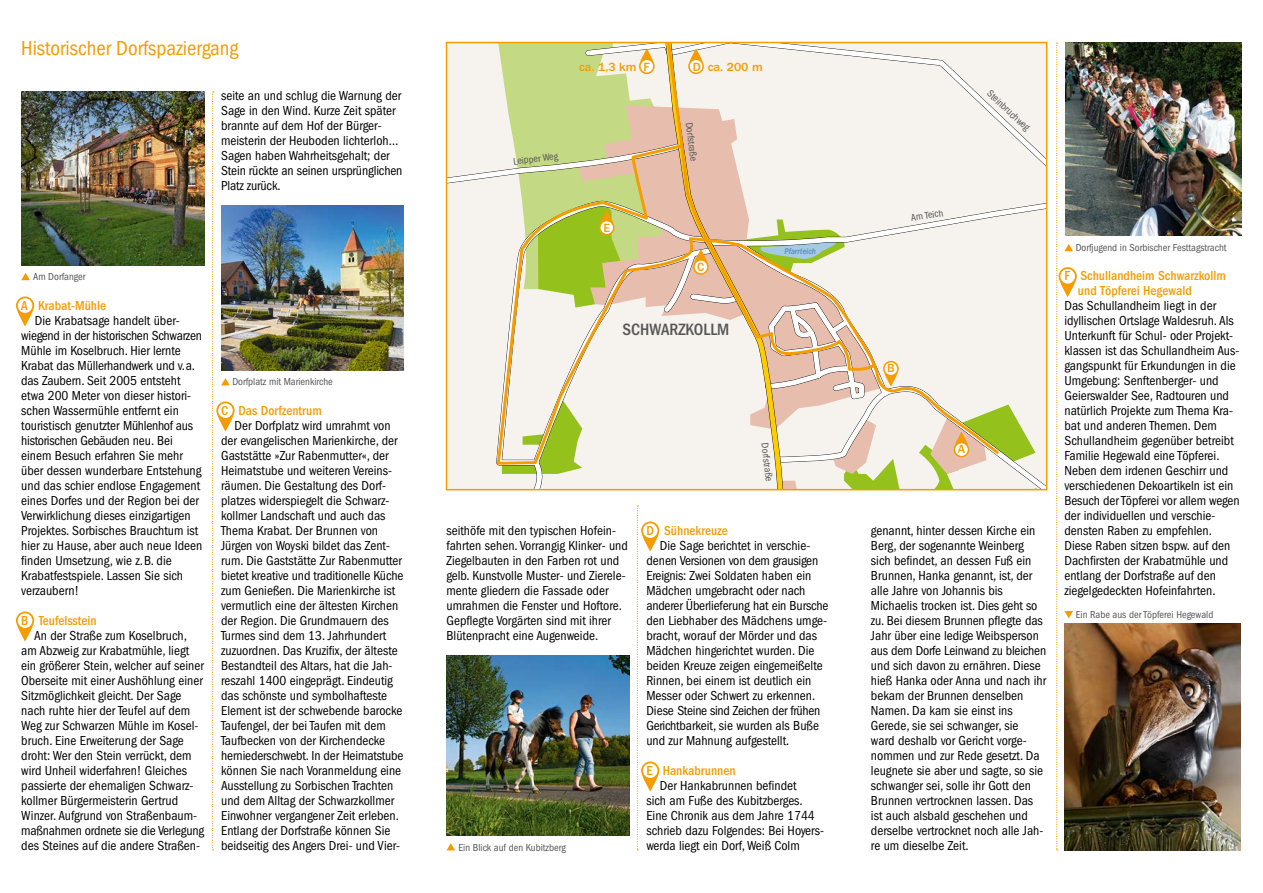
<style>
.page{position:relative;width:1263px;height:893px;background:#fff}
.page>*{position:absolute;margin:0;border:0;box-sizing:border-box;transform-origin:0 0}
.t1{font:condensed 21px "Franklin Gothic LT";color:#f59c00}
.t2{font:500 condensed 16.95px "Franklin Gothic LT";color:#565656}
.t3{font:condensed 13.5px/15px "Franklin Gothic LT";color:#000}
.t4{font:500 condensed 13.5px/15px "Franklin Gothic LT";color:#f59c00}
.t5{font:500 12.3px "Franklin Gothic LT";color:#f59c00}
.t6{font:condensed 10.5px "Franklin Gothic LT";color:#565656}
.t7{font:condensed 10.2px "Franklin Gothic LT";color:#565656}
.t8{font:italic 500 condensed 8.55px "Franklin Gothic LT";color:#5a88c4}
</style>
<div class="page">
<svg style="left:16px;top:611px;width:18px;height:30px"></svg>
<div style="left:18px;top:613px;width:14px;height:15px;background:#fff;border-radius:50%"></div>
<svg style="left:16px;top:296px;width:18px;height:30px"></svg>
<div style="left:18px;top:298px;width:14px;height:15px;background:#fff;border-radius:50%"></div>
<svg style="left:637px;top:505px;width:22px;height:345px"></svg>
<img style="left:21px;top:91px;width:183px;height:174px">
<img style="left:1077px;top:623px;width:164px;height:227px">
<img style="left:1077px;top:43px;width:165px;height:192px">
<div style="left:449px;top:187px;width:51px;height:300px;background:#f6f2ed"></div>
<svg style="left:792px;top:45px;width:252px;height:156px;background:#f4f0eb"></svg>
<svg style="left:704px;top:45px;width:88px;height:97px;background:#f3ece5"></svg>
<svg style="left:495px;top:142px;width:506px;height:324px;background:#efe8db"></svg>
<svg style="left:500px;top:201px;width:544px;height:286px;background:#e8e1c7"></svg>
<div style="left:695px;top:261px;width:12px;height:12px;background:#fff;border-radius:50%"></div>
<svg style="left:449px;top:45px;width:255px;height:142px;background:#dddaae"></svg>
<div style="left:446px;top:42px;width:601px;height:448px;border:2px solid #f59c00"></div>
<svg style="left:1056px;top:43px;width:21px;height:807px"></svg>
<img style="left:235px;top:205px;width:169px;height:165px">
<svg style="left:212px;top:91px;width:23px;height:759px"></svg>
<svg style="left:21px;top:273px;width:9px;height:7px"></svg>
<img style="left:446px;top:655px;width:183px;height:180px">
<svg style="left:446px;top:843px;width:9px;height:7px"></svg>
<h1 class="t1" style="left:21px;top:37px;width:219px">Historischer Dorfspaziergang</h1>
<p class="t3" style="left:221px;top:89px;width:183px">seite an und schlug die Warnung der<br>Sage in den Wind. Kurze Zeit später brannte auf dem Hof der Bürger&shy;meisterin der Heuboden lichterloh…<br>Sagen haben Wahrheitsgehalt; der<br>Stein rückte an seinen ursprünglichen<br>Platz zurück.</p>
<p class="t6" style="left:33px;top:271px;width:54px">Am Dorfanger</p>
<p class="t4" style="left:21px;top:299px;width:86px">A Krabat-Mühle</p>
<p class="t3" style="left:21px;top:314px;width:183px;text-indent:13px">Die Krabatsage handelt über&shy;wiegend in der historischen Schwarzen Mühle im Koselbruch. Hier lernte Krabat das Müllerhandwerk und v.a. das Zaubern. Seit 2005 entsteht etwa 200 Meter von dieser histori&shy;schen Wassermühle entfernt ein touristisch genutzter Mühlenhof aus historischen Gebäuden neu. Bei einem Besuch erfahren Sie mehr über dessen wunderbare Entstehung und das schier endlose Engagement eines Dorfes und der Region bei der Verwirklichung dieses einzigartigen Projektes. Sorbisches Brauchtum ist hier zu Hause, aber auch neue Ideen finden Umsetzung, wie z.B. die Krabatfestspiele. Lassen Sie sich verzaubern!</p>
<p class="t4" style="left:21px;top:613px;width:77px">B Teufelsstein</p>
<p class="t3" style="left:21px;top:629px;width:184px;text-indent:13px">An der Straße zum Koselbruch, am Abzweig zur Krabatmühle, liegt ein größerer Stein, welcher auf seiner Oberseite mit einer Aushöhlung einer Sitzmöglichkeit gleicht. Der Sage nach ruhte hier der Teufel auf dem Weg zur Schwarzen Mühle im Kosel&shy;bruch. Eine Erweiterung der Sage droht: Wer den Stein verrückt, dem wird Unheil widerfahren! Gleiches passierte der ehemaligen Schwarz&shy;kollmer Bürgermeisterin Gertrud Winzer. Aufgrund von Straßenbaum&shy;maßnahmen ordnete sie die Verlegung des Steines auf die andere Straßen-</p>
<p class="t6" style="left:232px;top:376px;width:102px">Dorfplatz mit Marienkirche</p>
<p class="t4" style="left:221px;top:404px;width:102px">C Das Dorfzentrum</p>
<p class="t3" style="left:221px;top:419px;width:184px;text-indent:14px">Der Dorfplatz wird umrahmt von der evangelischen Marienkirche, der Gaststätte »Zur Rabenmutter«, der Heimatstube und weiteren Vereins&shy;räumen. Die Gestaltung des Dorf&shy;platzes widerspiegelt die Schwarz&shy;kollmer Landschaft und auch das Thema Krabat. Der Brunnen von Jürgen von Woyski bildet das Zent&shy;rum. Die Gaststätte Zur Rabenmutter bietet kreative und traditionelle Küche zum Genießen. Die Marienkirche ist vermutlich eine der ältesten Kirchen der Region. Die Grundmauern des Turmes sind dem 13. Jahrhundert zuzuordnen. Das Kruzifix, der älteste Bestandteil des Altars, hat die Jah&shy;reszahl 1400 eingeprägt. Eindeutig das schönste und symbolhafteste Element ist der schwebende barocke Taufengel, der bei Taufen mit dem Taufbecken von der Kirchendecke herniederschwebt. In der Heimatstube können Sie nach Voranmeldung eine Ausstellung zu Sorbischen Trachten und dem Alltag der Schwarzkollmer Einwohner vergangener Zeit erleben.<br>Entlang der Dorfstraße können Sie beidseitig des Angers Drei- und Vier-</p>
<p class="t7" style="left:513px;top:156px;width:46px;rotate:-7deg">Leipper Weg</p>
<p class="t5" style="left:579px;top:60px;width:72px">ca. 1,3 km F</p>
<p class="t5" style="left:693px;top:60px;width:72px">D ca. 200 m</p>
<p class="t7" style="left:695px;top:122px;width:40px;rotate:83deg">Dorfstraße</p>
<p class="t5" style="left:603px;top:221px;width:8px">E</p>
<p class="t5" style="left:697px;top:260px;width:9px">C</p>
<p class="t2" style="left:623px;top:320px;width:108px">SCHWARZKOLLM</p>
<p class="t8" style="left:785px;top:247px;width:33px">Pfarrteich</p>
<p class="t7" style="left:770px;top:442px;width:40px;rotate:83deg">Dorfstraße</p>
<p class="t7" style="left:910px;top:212px;width:34px;rotate:-8deg">Am Teich</p>
<p class="t7" style="left:992px;top:87px;width:56px;rotate:43deg">Steinbruchweg</p>
<p class="t5" style="left:887px;top:361px;width:9px">B</p>
<p class="t5" style="left:958px;top:442px;width:9px">A</p>
<p class="t3" style="left:446px;top:524px;width:183px">seithöfe mit den typischen Hofein&shy;fahrten sehen. Vorrangig Klinker- und Ziegelbauten in den Farben rot und gelb. Kunstvolle Muster- und Zierele&shy;mente gliedern die Fassade oder umrahmen die Fenster und Hoftore.<br>Gepflegte Vorgärten sind mit ihrer Blütenpracht eine Augenweide.</p>
<p class="t4" style="left:646px;top:524px;width:83px">D Sühnekreuze</p>
<p class="t3" style="left:871px;top:524px;width:177px">genannt, hinter dessen Kirche ein<br>Berg, der sogenannte Weinberg sich befindet, an dessen Fuß ein<br>Brunnen, Hanka genannt, ist, der alle Jahre von Johannis bis<br>Michaelis trocken ist. Dies geht so zu. Bei diesem Brunnen pflegte das<br>Jahr über eine ledige Weibsperson aus dem Dorfe Leinwand zu bleichen und sich davon zu ernähren. Diese hieß Hanka oder Anna und nach ihr bekam der Brunnen denselben<br>Namen. Da kam sie einst ins<br>Gerede, sie sei schwanger, sie<br>ward deshalb vor Gericht vorge&shy;nommen und zur Rede gesetzt. Da leugnete sie aber und sagte, so sie schwanger sei, solle ihr Gott den<br>Brunnen vertrocknen lassen. Das ist auch alsbald geschehen und derselbe vertrocknet noch alle Jah-</p>
<p class="t3" style="left:646px;top:539px;width:184px;text-indent:14px">Die Sage berichtet in verschie&shy;denen Versionen von dem grausigen Ereignis: Zwei Soldaten haben ein Mädchen umgebracht oder nach anderer Überlieferung hat ein Bursche den Liebhaber des Mädchens umge&shy;bracht, worauf der Mörder und das Mädchen hingerichtet wurden. Die beiden Kreuze zeigen eingemeißelte Rinnen, bei einem ist deutlich ein Messer oder Schwert zu erkennen.<br>Diese Steine sind Zeichen der frühen Gerichtbarkeit, sie wurden als Buße und zur Mahnung aufgestellt.</p>
<p class="t4" style="left:646px;top:763px;width:91px">E Hankabrunnen</p>
<p class="t3" style="left:646px;top:779px;width:179px;text-indent:14px">Der Hankabrunnen befindet<br>sich am Fuße des Kubitzberges.<br>Eine Chronik aus dem Jahre 1744 schrieb dazu Folgendes: Bei Hoyers&shy;werda liegt ein Dorf, Weiß Colm</p>
<p class="t6" style="left:458px;top:841px;width:109px">Ein Blick auf den Kubitzberg</p>
<p class="t3" style="left:871px;top:839px;width:99px">re um dieselbe Zeit.</p>
<p class="t6" style="left:1076px;top:242px;width:152px">Dorfjugend in Sorbischer Festtagstracht</p>
<p class="t4" style="left:1078px;top:269px;width:149px;text-indent:-14px">F Schullandheim Schwarzkollm und Töpferei Hegewald</p>
<p class="t3" style="left:1064px;top:299px;width:177px">Das Schullandheim liegt in der idyllischen Ortslage Waldesruh. Als Unterkunft für Schul- oder Projekt&shy;klassen ist das Schullandheim Aus&shy;gangspunkt für Erkundungen in die Umgebung: Senftenberger- und Geierswalder See, Radtouren und natürlich Projekte zum Thema Kra&shy;bat und anderen Themen. Dem Schullandheim gegenüber betreibt Familie Hegewald eine Töpferei.<br>Neben dem irdenen Geschirr und verschiedenen Dekoartikeln ist ein Besuch der Töpferei vor allem wegen der individuellen und verschie&shy;densten Raben zu empfehlen.<br>Diese Raben sitzen bspw. auf den Dachfirsten der Krabatmühle und entlang der Dorfstraße auf den ziegelgedeckten Hofeinfahrten.</p>
<p class="t6" style="left:1076px;top:609px;width:139px">Ein Rabe aus der Töpferei Hegewald</p>
</div>
